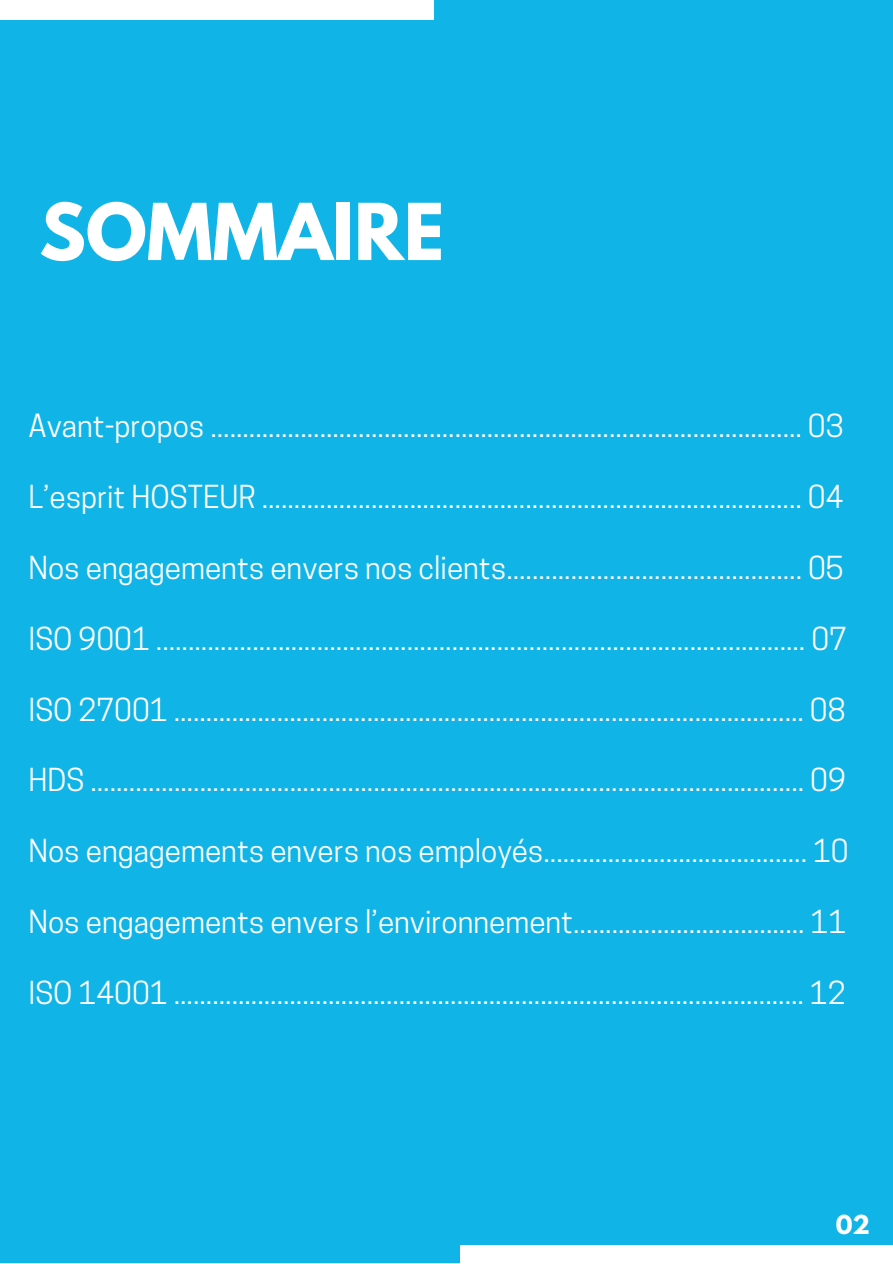
<style>
.page{position:relative;width:893px;height:1264px;background:#fff}
.page>*{position:absolute;margin:0;border:0;box-sizing:border-box;transform-origin:0 0}
.t1{font:700 69.45px "League Spartan";color:#fff}
.t2{font:29.7px "Cooper Hewitt";color:#fff}
.t3{font:700 23.1px "League Spartan";color:#fff}
</style>
<div class="page">
<div style="left:0;top:0;width:892px;height:1262px;background:#11b4e7"></div>
<div style="left:460px;top:1245px;width:432px;height:17px;background:#fff"></div>
<div style="left:0;top:0;width:434px;height:20px;background:#fff"></div>
<h1 class="t1" style="left:39px;top:197px;width:406px">SOMMAIRE</h1>
<p class="t2" style="left:28px;top:415px;width:816px">Avant-propos ............................................................................................ 03</p>
<p class="t2" style="left:28px;top:486px;width:816px">L’esprit HOSTEUR .................................................................................... 04</p>
<p class="t2" style="left:28px;top:556px;width:816px">Nos engagements envers nos clients.............................................. 05</p>
<p class="t2" style="left:28px;top:627px;width:820px">ISO 9001 ..................................................................................................... 07</p>
<p class="t2" style="left:28px;top:698px;width:818px">ISO 27001 .................................................................................................. 08</p>
<p class="t2" style="left:28px;top:769px;width:818px">HDS ............................................................................................................... 09</p>
<p class="t2" style="left:28px;top:840px;width:821px">Nos engagements envers nos employés......................................... 10</p>
<p class="t2" style="left:28px;top:910px;width:819px">Nos engagements envers l’environnement.................................... 11</p>
<p class="t2" style="left:28px;top:981px;width:818px">ISO 14001 .................................................................................................. 12</p>
<p class="t3" style="left:835px;top:1212px;width:36px">02</p>
</div>
